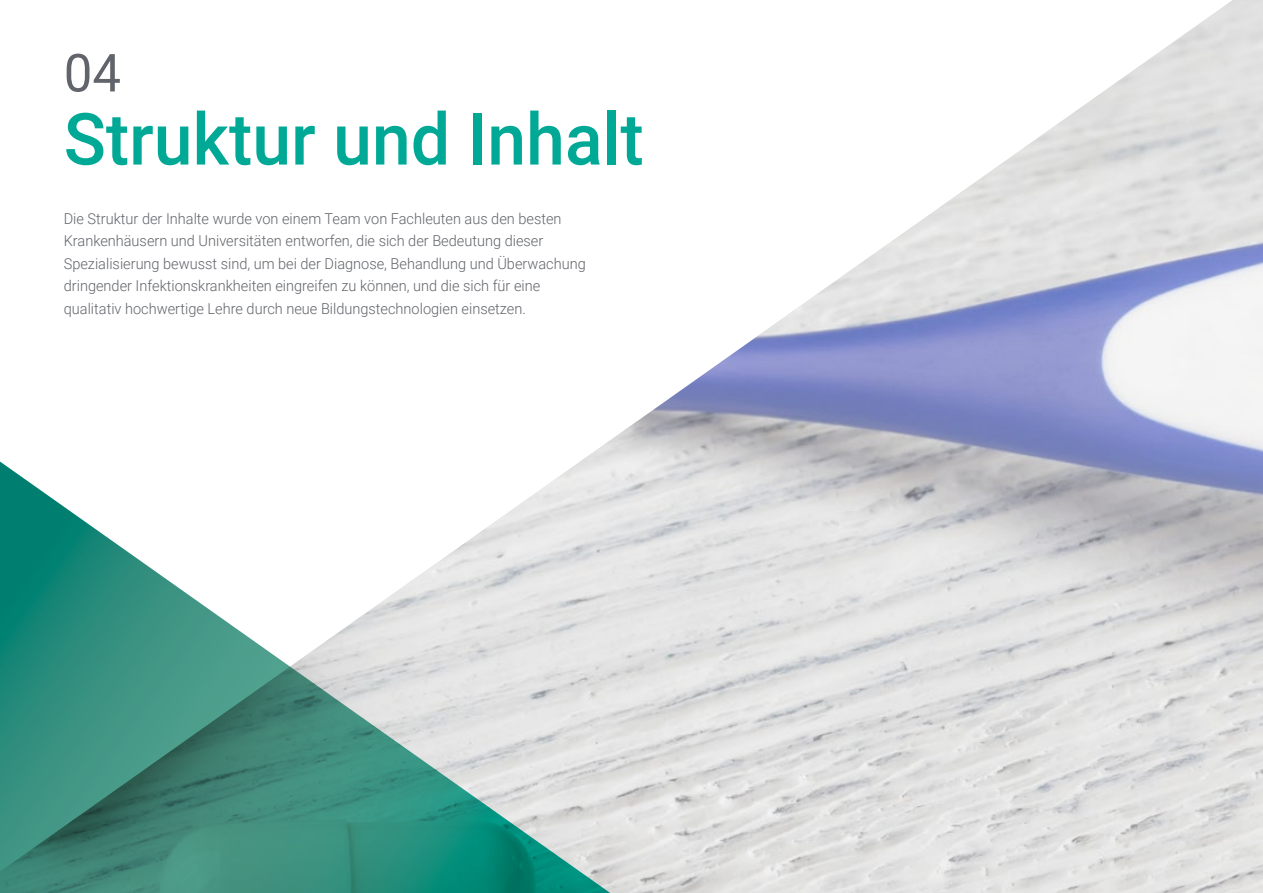
<style>
.page{position:relative;width:1263px;height:893px;background:#fff}
.page>*{position:absolute;margin:0;border:0;box-sizing:border-box;transform-origin:0 0}
.t1{font:500 72px "Roboto";color:#00a996}
.t2{font:52.5px "Roboto";color:#61646a}
.t3{font:300 15px/22.5px "Roboto";color:#61646a}
</style>
<div class="page">
<img style="left:602px;top:0;width:661px;height:893px">
<svg style="left:0;top:446px;width:640px;height:447px"></svg>
<h2 class="t2" style="left:64px;top:36px;width:59px">04</h2>
<h1 class="t1" style="left:64px;top:89px;width:581px">Struktur und Inhalt</h1>
<p class="t3" style="left:64px;top:207px;width:524px">Die Struktur der Inhalte wurde von einem Team von Fachleuten aus den besten Krankenhäusern und Universitäten entworfen, die sich der Bedeutung dieser Spezialisierung bewusst sind, um bei der Diagnose, Behandlung und Überwachung dringender Infektionskrankheiten eingreifen zu können, und die sich für eine qualitativ hochwertige Lehre durch neue Bildungstechnologien einsetzen.</p>
</div>
